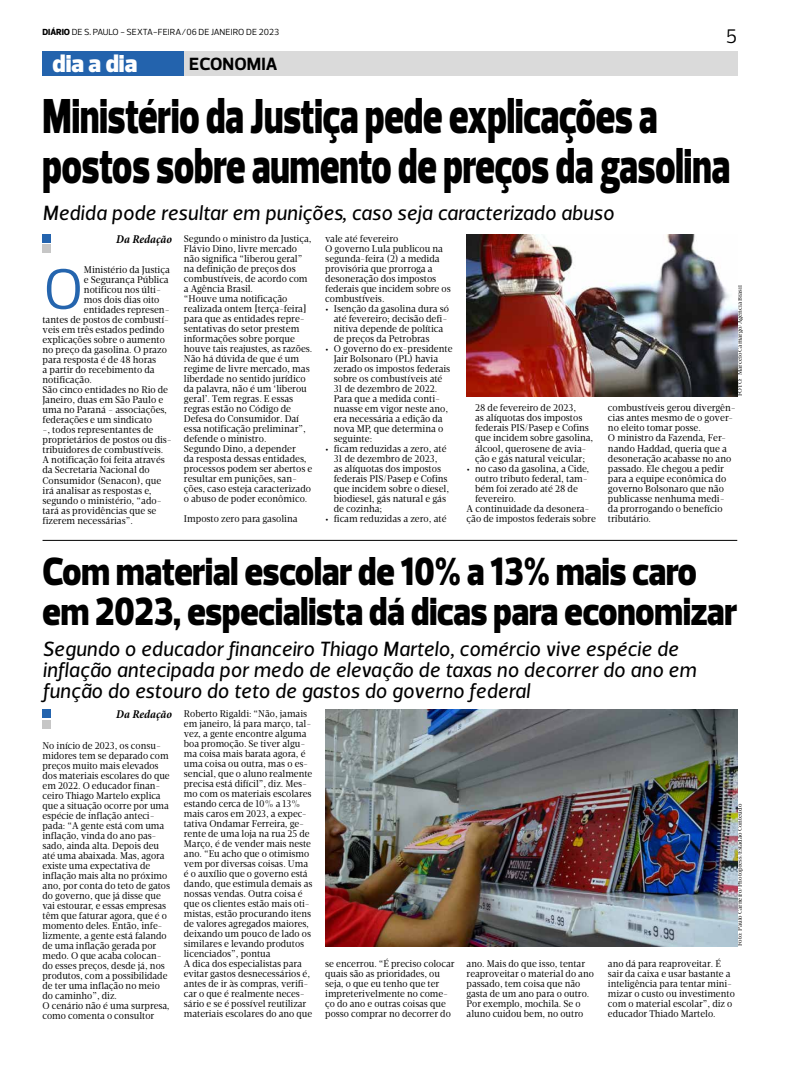
<style>
.page{position:relative;width:794px;height:1078px;background:#fff}
.page>*{position:absolute;margin:0;border:0;box-sizing:border-box;transform-origin:0 0}
.t1{font:58px "Prelo";color:#2565ae}
.t2{font:900 50px/50px "Prelo";color:#000;scale:.73 1}
.t3{font:900 40px/40px "Prelo";color:#000;scale:.86 1}
.t4{font:900 25px "Prelo";color:#fff}
.t5{font:italic 21px/21px "Velino Sans";color:#000}
.t6{font:20px "Prelo";color:#000}
.t7{font:700 18px "Prelo";color:#000}
.t8{font:italic 700 condensed 12px "Minion Pro";letter-spacing:-.005em;color:#000}
.t9{font:10px/10px "Velino Text";color:#000;scale:.92 1}
.t10{font:10px/10px "Velino Text";color:#000;scale:.91 1}
.t11{font:9px "Prelo";color:#000}
.t12{font:6px "Velino Text";color:#000}
.s1{font-weight:800}
</style>
<div class="page">
<div style="left:43px;top:51px;width:141px;height:24px;background:#2363ad"></div>
<div style="left:184px;top:51px;width:553px;height:24px;background:#dadada"></div>
<div style="left:43px;top:244px;width:8px;height:8px;background:#c6c6c6"></div>
<div style="left:43px;top:234px;width:8px;height:8px;background:#2464ae"></div>
<hr style="left:43px;top:540px;width:694px;height:1px;background:#000">
<div style="left:43px;top:719px;width:8px;height:9px;background:#c6c6c6"></div>
<div style="left:43px;top:709px;width:8px;height:8px;background:#2464ae"></div>
<img style="left:466px;top:234px;width:271px;height:162px">
<img style="left:325px;top:709px;width:412px;height:236px">
<p class="t11" style="left:43px;top:27px;width:238px"><span class="s1">DIÁRIO</span> DE S. PAULO - SEXTA-FEIRA/06 DE JANEIRO DE 2023</p>
<h3 class="t6" style="left:726px;top:24px;width:13px">5</h3>
<h3 class="t4" style="left:52px;top:49px;width:86px">dia a dia</h3>
<h3 class="t7" style="left:189px;top:53px;width:90px">ECONOMIA</h3>
<h2 class="t2" style="left:43px;top:91px;width:943px">Ministério da Justiça pede explicações a postos sobre aumento de preços da gasolina</h2>
<h3 class="t5" style="left:43px;top:202px;width:573px">Medida pode resultar em punições, caso seja caracterizado abuso</h3>
<p class="t8" style="left:116px;top:230px;width:57px">Da Redação</p>
<p class="t9" style="left:84px;top:265px;width:95px">Ministério da Justiça</p>
<p class="t9" style="left:84px;top:275px;width:94px">e Segurança Pública</p>
<p class="t9" style="left:84px;top:285px;width:85px">notificou nos últi-</p>
<p class="t9" style="left:84px;top:295px;width:84px">mos dois dias oito</p>
<p class="t9" style="left:84px;top:305px;width:95px">entidades represen-</p>
<p class="t9" style="left:43px;top:315px;width:139px">tantes de postos de combustí-</p>
<p class="t9" style="left:43px;top:325px;width:134px">veis em três estados pedindo</p>
<p class="t9" style="left:43px;top:335px;width:135px">explicações sobre o aumento</p>
<p class="t9" style="left:43px;top:345px;width:137px">no preço da gasolina. O prazo</p>
<p class="t9" style="left:43px;top:355px;width:125px">para resposta é de 48 horas</p>
<p class="t9" style="left:43px;top:365px;width:123px">a partir do recebimento da</p>
<p class="t9" style="left:43px;top:375px;width:55px">notificação.</p>
<p class="t9" style="left:43px;top:385px;width:138px">São cinco entidades no Rio de</p>
<p class="t9" style="left:43px;top:395px;width:133px">Janeiro, duas em São Paulo e</p>
<p class="t9" style="left:43px;top:405px;width:137px">uma no Paraná - associações,</p>
<p class="t9" style="left:43px;top:415px;width:121px">federações e um sindicato</p>
<p class="t9" style="left:43px;top:425px;width:122px">-, todos representantes de</p>
<p class="t9" style="left:43px;top:435px;width:142px">proprietários de postos ou dis-</p>
<p class="t9" style="left:43px;top:445px;width:133px">tribuidores de combustíveis.</p>
<p class="t9" style="left:43px;top:455px;width:135px">A notificação foi feita através</p>
<p class="t9" style="left:43px;top:465px;width:118px">da Secretaria Nacional do</p>
<p class="t9" style="left:43px;top:475px;width:131px">Consumidor (Senacon), que</p>
<p class="t9" style="left:43px;top:485px;width:120px">irá analisar as respostas e,</p>
<p class="t9" style="left:43px;top:495px;width:131px">segundo o ministério, “ado-</p>
<p class="t9" style="left:43px;top:505px;width:125px">tará as providências que se</p>
<p class="t9" style="left:43px;top:515px;width:100px">fizerem necessárias”.</p>
<h1 class="t1" style="left:43px;top:253px;width:42px">O</h1>
<p class="t9" style="left:184px;top:233px;width:141px">Segundo o ministro da Justiça,<br>Flávio Dino, livre mercado não significa “liberou geral” na definição de preços dos combustíveis, de acordo com a Agência Brasil.<br>“Houve uma notificação realizada ontem [terça-feira] para que as entidades repre&shy;sentativas do setor prestem informações sobre porque houve tais reajustes, as razões.<br>Não há dúvida de que é um regime de livre mercado, mas liberdade no sentido jurídico da palavra, não é um ‘liberou geral’. Tem regras. E essas regras estão no Código de<br>Defesa do Consumidor. Daí essa notificação preliminar”, defende o ministro.<br>Segundo Dino, a depender<br>da resposta dessas entidades, processos podem ser abertos e resultar em punições, san&shy;ções, caso esteja caracterizado o abuso de poder econômico.</p>
<p class="t9" style="left:184px;top:513px;width:125px">Imposto zero para gasolina</p>
<p class="t9" style="left:325px;top:233px;width:138px">vale até fevereiro<br>O governo Lula publicou na segunda-feira (2) a medida provisória que prorroga a desoneração dos impostos federais que incidem sobre os combustíveis.</p>
<p class="t9" style="left:334px;top:303px;width:127px;text-indent:-9px">• Isenção da gasolina dura só até fevereiro; decisão defi&shy;nitiva depende de política de preços da Petrobras</p>
<p class="t9" style="left:334px;top:343px;width:131px;text-indent:-9px">• O governo do ex-presidente<br>Jair Bolsonaro (PL) havia zerado os impostos federais sobre os combustíveis até<br>31 de dezembro de 2022.<br>Para que a medida conti&shy;nuasse em vigor neste ano, era necessária a edição da nova MP, que determina o seguinte:</p>
<p class="t9" style="left:334px;top:443px;width:127px;text-indent:-9px">• ficam reduzidas a zero, até<br>31 de dezembro de 2023,<br>as alíquotas dos impostos federais PIS/Pasep e Cofins que incidem sobre o diesel, biodiesel, gás natural e gás de cozinha;</p>
<p class="t9" style="left:325px;top:513px;width:133px">• ficam reduzidas a zero, até</p>
<p class="t9" style="left:475px;top:403px;width:130px">28 de fevereiro de 2023,<br>as alíquotas dos impostos federais PIS/Pasep e Cofins que incidem sobre gasolina, álcool, querosene de avia&shy;ção e gás natural veicular;</p>
<p class="t9" style="left:466px;top:463px;width:135px">• no caso da gasolina, a Cide,</p>
<p class="t9" style="left:475px;top:473px;width:124px">outro tributo federal, tam-</p>
<p class="t9" style="left:475px;top:483px;width:113px">bém foi zerado até 28 de</p>
<p class="t9" style="left:475px;top:493px;width:46px">fevereiro.</p>
<p class="t9" style="left:466px;top:503px;width:135px">A continuidade da desonera-</p>
<p class="t9" style="left:466px;top:513px;width:142px">ção de impostos federais sobre</p>
<p class="t12" style="left:736px;top:396px;width:112px;rotate:-90deg">FOTO: Marcelo Camargo/Agência Brasil</p>
<p class="t9" style="left:608px;top:403px;width:141px">combustíveis gerou divergên&shy;cias antes mesmo de o gover&shy;no eleito tomar posse.<br>O ministro da Fazenda, Fer&shy;nando Haddad, queria que a desoneração acabasse no ano passado. Ele chegou a pedir para a equipe econômica do governo Bolsonaro que não publicasse nenhuma medi&shy;da prorrogando o benefício tributário.</p>
<h3 class="t3" style="left:43px;top:551px;width:809px">Com material escolar de 10% a 13% mais caro em 2023, especialista dá dicas para economizar</h3>
<h3 class="t5" style="left:43px;top:638px;width:655px">Segundo o educador financeiro Thiago Martelo, comércio vive espécie de inflação antecipada por medo de elevação de taxas no decorrer do ano em função do estouro do teto de gastos do governo federal</h3>
<p class="t8" style="left:116px;top:706px;width:57px">Da Redação</p>
<p class="t10" style="left:43px;top:740px;width:142px">No início de 2023, os consu&shy;midores tem se deparado com preços muito mais elevados dos materiais escolares do que em 2022. O educador finan&shy;ceiro Thiago Martelo explica que a situação ocorre por uma espécie de inflação anteci&shy;pada: “A gente está com uma inflação, vinda do ano pas&shy;sado, ainda alta. Depois deu até uma abaixada. Mas, agora existe uma expectativa de inflação mais alta no próximo ano, por conta do teto de gatos do governo, que já disse que vai estourar, e essas empresas têm que faturar agora, que é o momento deles. Então, infe&shy;lizmente, a gente está falando de uma inflação gerada por medo. O que acaba colocan&shy;do esses preços, desde já, nos produtos, com a possibilidade de ter uma inflação no meio do caminho”, diz.<br>O cenário não é uma surpresa, como comenta o consultor</p>
<p class="t10" style="left:184px;top:708px;width:143px">Roberto Rigaldi: “Não, jamais em janeiro, lá para março, tal&shy;vez, a gente encontre alguma boa promoção. Se tiver algu&shy;ma coisa mais barata agora, é uma coisa ou outra, mas o es&shy;sencial, que o aluno realmente precisa está difícil”, diz. Mes&shy;mo com os materiais escolares estando cerca de 10% a 13% mais caros em 2023, a expec&shy;tativa Ondamar Ferreira, ge&shy;rente de uma loja na rua 25 de<br>Março, é de vender mais neste ano. “Eu acho que o otimismo vem por diversas coisas. Uma é o auxílio que o governo está dando, que estimula demais as nossas vendas. Outra coisa é que os clientes estão mais oti&shy;mistas, estão procurando itens de valores agregados maiores, deixando um pouco de lado os similares e levando produtos licenciados”, pontua<br>A dica dos especialistas para evitar gastos desnecessários é, antes de ir às compras, verifi&shy;car o que é realmente neces&shy;sário e se é possível reutilizar materiais escolares do ano que</p>
<p class="t12" style="left:736px;top:945px;width:143px;rotate:-90deg">Foto: Paulo Carneiro/Photopress/Estadão Conteúdo</p>
<p class="t10" style="left:325px;top:957px;width:144px">se encerrou. “É preciso colocar quais são as prioridades, ou seja, o que eu tenho que ter impreterivelmente no come&shy;ço do ano e outras coisas que posso comprar no decorrer do</p>
<p class="t10" style="left:466px;top:957px;width:141px">ano. Mais do que isso, tentar reaproveitar o material do ano passado, tem coisa que não gasta de um ano para o outro.<br>Por exemplo, mochila. Se o aluno cuidou bem, no outro</p>
<p class="t10" style="left:608px;top:957px;width:141px">ano dá para reaproveitar. É sair da caixa e usar bastante a inteligência para tentar mini&shy;mizar o custo ou investimento com o material escolar”, diz o educador Thiado Martelo.</p>
</div>
